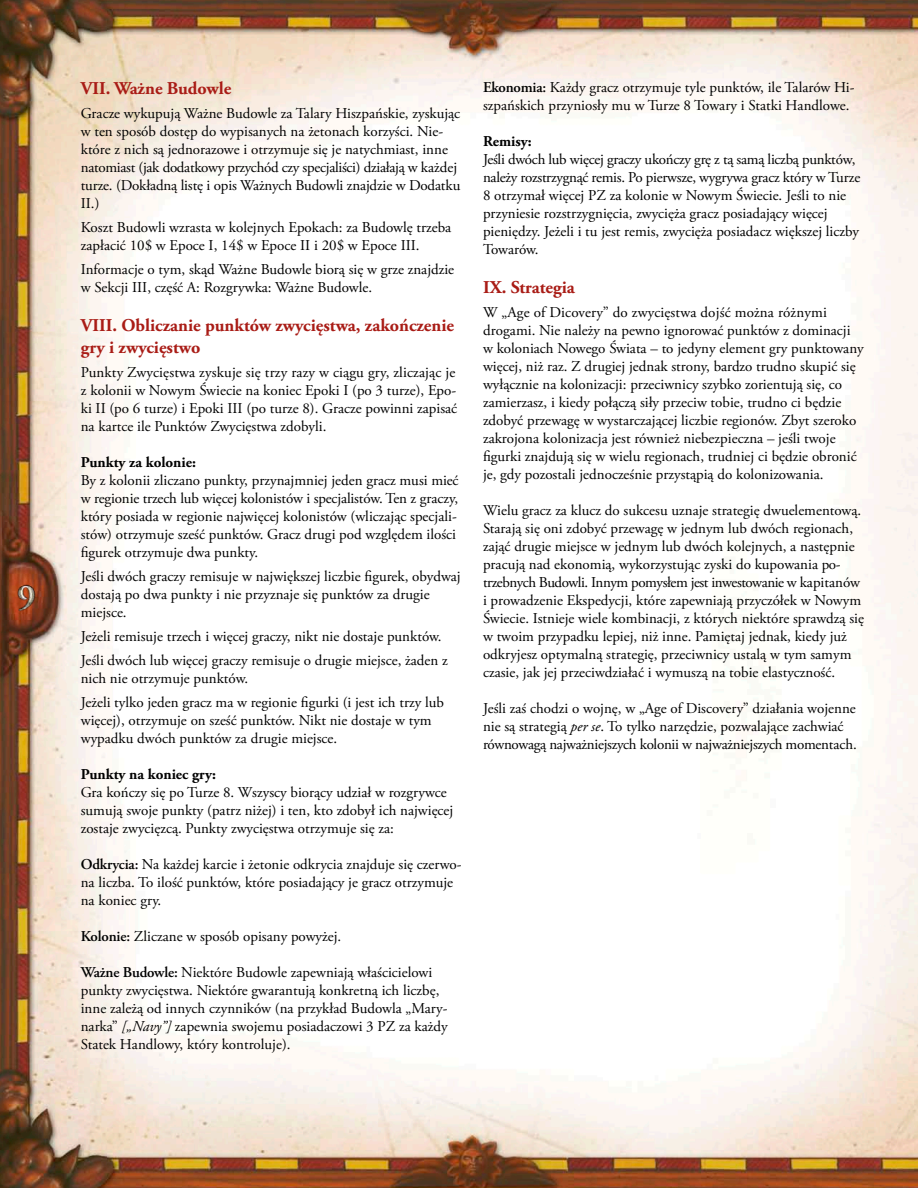
<style>
.page{position:relative;width:918px;height:1188px;background:#fff}
.page>*{position:absolute;margin:0;border:0;box-sizing:border-box;transform-origin:0 0}
.t1{font:700 18px/21.6px "Adobe Garamond Pro";color:#a91c16}
.t2{font:15px/18px "Adobe Garamond Pro";color:#000}
.t3{font:700 15px "Adobe Garamond Pro";color:#000}
.s1{font-weight:600}
.s2{font-style:italic}
</style>
<div class="page">
<img style="left:0;top:0;width:918px;height:1188px">
<img style="left:0;top:576px;width:53px;height:44px">
<p class="t1" style="left:81px;top:78px;width:152px">VII. Ważne Budowle</p>
<p class="t2" style="left:81px;top:105px;width:381px">Gracze wykupują Ważne Budowle za Talary Hiszpańskie, zyskując w ten sposób dostęp do wypisanych na żetonach korzyści. Nie&shy;które z nich są jednorazowe i otrzymuje się je natychmiast, inne natomiast (jak dodatkowy przychód czy specjaliści) działają w każdej turze. (Dokładną listę i opis Ważnych Budowli znajdzie w Dodatku II.)</p>
<p class="t2" style="left:81px;top:219px;width:372px">Koszt Budowli wzrasta w kolejnych Epokach: za Budowlę trzeba zapłacić 10$ w Epoce I, 14$ w Epoce II i 20$ w Epoce III.</p>
<p class="t2" style="left:81px;top:261px;width:375px">Informacje o tym, skąd Ważne Budowle biorą się w grze znajdzie w Sekcji III, część A: Rozgrywka: Ważne Budowle.</p>
<p class="t1" style="left:81px;top:315px;width:375px">VIII. Obliczanie punktów zwycięstwa, zakończenie gry i zwycięstwo</p>
<p class="t2" style="left:81px;top:364px;width:378px">Punkty Zwycięstwa zyskuje się trzy razy w ciągu gry, zliczając je z kolonii w Nowym Świecie na koniec Epoki I (po 3 turze), Epo&shy;ki II (po 6 turze) i Epoki III (po turze 8). Gracze powinni zapisać na kartce ile Punktów Zwycięstwa zdobyli.</p>
<p class="t3" style="left:81px;top:454px;width:117px">Punkty za kolonie:</p>
<p class="t2" style="left:81px;top:472px;width:379px">By z kolonii zliczano punkty, przynajmniej jeden gracz musi mieć w regionie trzech lub więcej kolonistów i specjalistów. Ten z graczy, który posiada w regionie najwięcej kolonistów (wliczając specjali&shy;stów) otrzymuje sześć punktów. Gracz drugi pod względem ilości figurek otrzymuje dwa punkty.</p>
<p class="t2" style="left:81px;top:568px;width:381px">Jeśli dwóch graczy remisuje w największej liczbie figurek, obydwaj dostają po dwa punkty i nie przyznaje się punktów za drugie miejsce.</p>
<p class="t2" style="left:81px;top:625px;width:369px;line-height:24px">Jeżeli remisuje trzech i więcej graczy, nikt nie dostaje punktów.<br>Jeśli dwóch lub więcej graczy remisuje o drugie miejsce, żaden z</p>
<p class="t2" style="left:81px;top:667px;width:365px;line-height:24px">nich nie otrzymuje punktów.<br>Jeżeli tylko jeden gracz ma w regionie figurki (i jest ich trzy lub</p>
<p class="t2" style="left:81px;top:712px;width:352px">więcej), otrzymuje on sześć punktów. Nikt nie dostaje w tym wypadku dwóch punktów za drugie miejsce.</p>
<p class="t3" style="left:81px;top:766px;width:137px">Punkty na koniec gry:</p>
<p class="t2" style="left:81px;top:784px;width:374px">Gra kończy się po Turze 8. Wszyscy biorący udział w rozgrywce sumują swoje punkty (patrz niżej) i ten, kto zdobył ich najwięcej zostaje zwycięzcą. Punkty zwycięstwa otrzymuje się za:</p>
<p class="t2" style="left:81px;top:856px;width:382px"><span class="s1">Odkrycia:</span> Na każdej karcie i żetonie odkrycia znajduje się czerwo&shy;na liczba. To ilość punktów, które posiadający je gracz otrzymuje na koniec gry.</p>
<p class="t2" style="left:81px;top:928px;width:262px"><span class="s1">Kolonie:</span> Zliczane w sposób opisany powyżej.</p>
<p class="t2" style="left:81px;top:964px;width:368px"><span class="s1">Ważne Budowle:</span> Niektóre Budowle zapewniają właścicielowi punkty zwycięstwa. Niektóre gwarantują konkretną ich liczbę, inne zależą od innych czynników (na przykład Budowla „Mary&shy;narka” <span class="s2">[„Navy”]</span> zapewnia swojemu posiadaczowi 3 PZ za każdy Statek Handlowy, który kontroluje).</p>
<p class="t2" style="left:483px;top:78px;width:373px"><span class="s1">Ekonomia:</span> Każdy gracz otrzymuje tyle punktów, ile Talarów Hi&shy;szpańskich przyniosły mu w Turze 8 Towary i Statki Handlowe.</p>
<p class="t3" style="left:483px;top:132px;width:50px">Remisy:</p>
<p class="t2" style="left:483px;top:150px;width:379px">Jeśli dwóch lub więcej graczy ukończy grę z tą samą liczbą punktów, należy rozstrzygnąć remis. Po pierwsze, wygrywa gracz który w Turze 8 otrzymał więcej PZ za kolonie w Nowym Świecie. Jeśli to nie przyniesie rozstrzygnięcia, zwycięża gracz posiadający więcej pieniędzy. Jeżeli i tu jest remis, zwycięża posiadacz większej liczby Towarów.</p>
<p class="t1" style="left:483px;top:277px;width:93px">IX. Strategia</p>
<p class="t2" style="left:483px;top:304px;width:382px">W „Age of Dicovery” do zwycięstwa dojść można różnymi drogami. Nie należy na pewno ignorować punktów z dominacji w koloniach Nowego Świata – to jedyny element gry punktowany więcej, niż raz. Z drugiej jednak strony, bardzo trudno skupić się wyłącznie na kolonizacji: przeciwnicy szybko zorientują się, co zamierzasz, i kiedy połączą siły przeciw tobie, trudno ci będzie zdobyć przewagę w wystarczającej liczbie regionów. Zbyt szeroko zakrojona kolonizacja jest również niebezpieczna – jeśli twoje figurki znajdują się w wielu regionach, trudniej ci będzie obronić je, gdy pozostali jednocześnie przystąpią do kolonizowania.</p>
<p class="t2" style="left:483px;top:502px;width:383px">Wielu gracz za klucz do sukcesu uznaje strategię dwuelementową.<br>Starają się oni zdobyć przewagę w jednym lub dwóch regionach, zająć drugie miejsce w jednym lub dwóch kolejnych, a następnie pracują nad ekonomią, wykorzystując zyski do kupowania po&shy;trzebnych Budowli. Innym pomysłem jest inwestowanie w kapitanów i prowadzenie Ekspedycji, które zapewniają przyczółek w Nowym Świecie. Istnieje wiele kombinacji, z których niektóre sprawdzą się w twoim przypadku lepiej, niż inne. Pamiętaj jednak, kiedy już odkryjesz optymalną strategię, przeciwnicy ustalą w tym samym czasie, jak jej przeciwdziałać i wymuszą na tobie elastyczność.</p>
<p class="t2" style="left:483px;top:700px;width:375px">Jeśli zaś chodzi o wojnę, w „Age of Discovery” działania wojenne nie są strategią <span class="s2">per se</span>. To tylko narzędzie, pozwalające zachwiać równowagą najważniejszych kolonii w najważniejszych momentach.</p>
</div>
